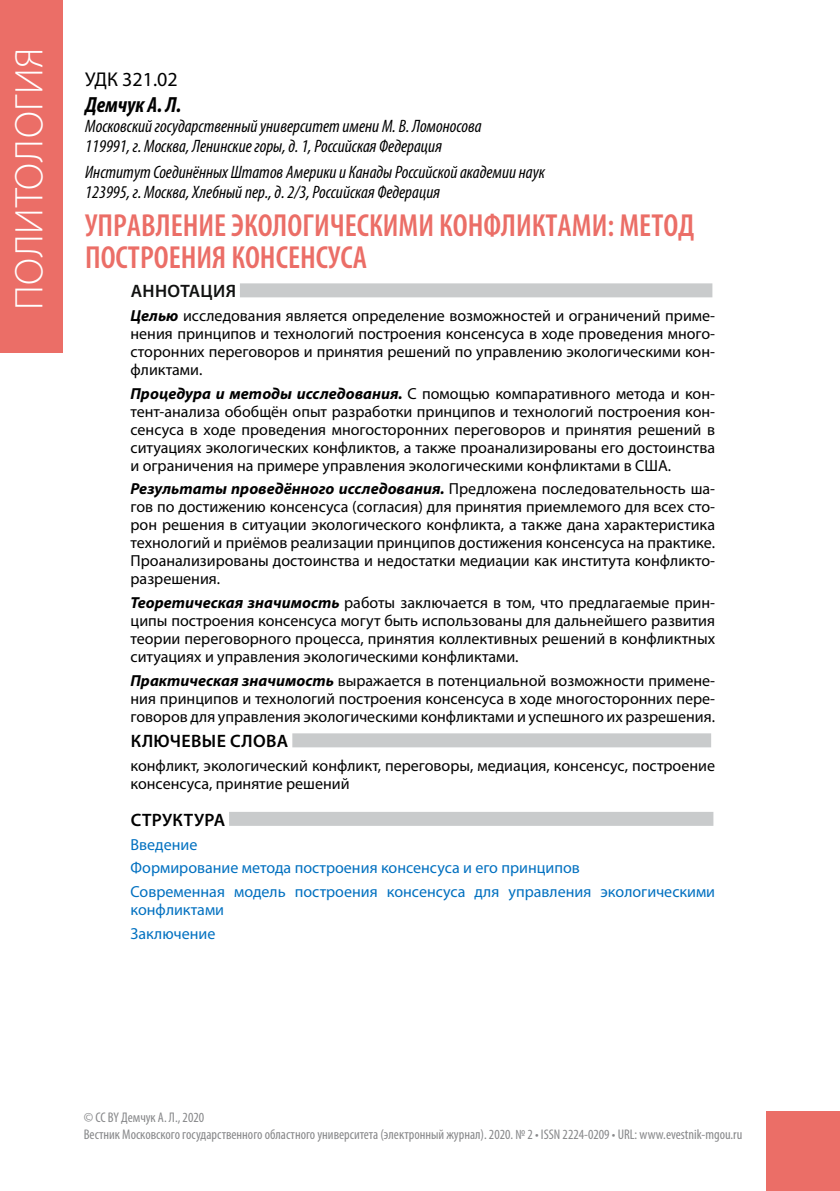
<style>
.page{position:relative;width:840px;height:1191px;background:#fff}
.page>*{position:absolute;margin:0;border:0;box-sizing:border-box;transform-origin:0 0}
.t1{font:300 40px "Myriad Pro";letter-spacing:.02em;color:#fff}
.t2{font:600 condensed 32px/32px "Myriad Pro";color:#eb6e67}
.t3{font:italic 700 condensed 22px "Myriad Pro";color:#000}
.t4{font:20px "Myriad Pro";color:#000}
.t5{font:italic condensed 18px/20px "Myriad Pro";color:#000}
.t6{font:600 18px "Myriad Pro";letter-spacing:.02em;color:#000}
.t7{font:600 18px "Myriad Pro";letter-spacing:.02em;color:#111211}
.t8{font:16px/18px "Myriad Pro";color:#000;text-align:justify}
.t9{font:16px/23.6px "Myriad Pro";color:#0070c0}
.t10{font:condensed 14px/16.8px "Myriad Pro";color:#87888a}
.s1{font-weight:700;font-style:italic}
</style>
<div class="page">
<div style="left:765px;top:1111px;width:74px;height:80px;background:#eb6e67"></div>
<div style="left:0;top:0;width:62px;height:353px;background:#eb6e67"></div>
<div style="left:240px;top:283px;width:472px;height:14px;background:#c9cbcc"></div>
<div style="left:292px;top:733px;width:418px;height:14px;background:#c9cbcc"></div>
<div style="left:229px;top:812px;width:484px;height:14px;background:#c9cbcc"></div>
<h1 class="t1" style="left:5px;top:310px;width:265px;rotate:-90deg">политология</h1>
<p class="t4" style="left:85px;top:67px;width:94px">УДК 321.02</p>
<h3 class="t3" style="left:85px;top:91px;width:98px">Демчук А. Л.</h3>
<p class="t5" style="left:85px;top:116px;width:398px">Московский государственный университет имени М. В. Ломоносова<br>119991, г. Москва, Ленинские горы, д. 1, Российская Федерация</p>
<p class="t5" style="left:85px;top:162px;width:461px">Институт Соединённых Штатов Америки и Канады Российской академии наук<br>123995, г. Москва, Хлебный пер., д. 2/3, Российская Федерация</p>
<h2 class="t2" style="left:85px;top:208px;width:610px">УПРАВЛЕНИЕ ЭКОЛОГИЧЕСКИМИ КОНФЛИКТАМИ: МЕТОД<br>ПОСТРОЕНИЯ КОНСЕНСУСА</h2>
<p class="t7" style="left:131px;top:280px;width:107px">Аннотация</p>
<p class="t8" style="left:130px;top:306px;width:585px"><span class="s1">Целью</span> исследования является определение возможностей и ограничений приме&shy;нения принципов и технологий построения консенсуса в ходе проведения много&shy;сторонних переговоров и принятия решений по управлению экологическими кон&shy;фликтами.</p>
<p class="t8" style="left:130px;top:384px;width:585px"><span class="s1">Процедура и методы исследования.</span> С помощью компаративного метода и кон&shy;тент-анализа обобщён опыт разработки принципов и технологий построения кон&shy;сенсуса в ходе проведения многосторонних переговоров и принятия решений в ситуациях экологических конфликтов, а также проанализированы его достоинства и ограничения на примере управления экологическими конфликтами в США.</p>
<p class="t8" style="left:130px;top:480px;width:586px"><span class="s1">Результаты проведённого исследования.</span> Предложена последовательность ша&shy;гов по достижению консенсуса (согласия) для принятия приемлемого для всех сто&shy;рон решения в ситуации экологического конфликта, а также дана характеристика технологий и приёмов реализации принципов достижения консенсуса на практике.<br>Проанализированы достоинства и недостатки медиации как института конфликто&shy;разрешения.</p>
<p class="t8" style="left:130px;top:593px;width:585px"><span class="s1">Теоретическая значимость</span> работы заключается в том, что предлагаемые прин&shy;ципы построения консенсуса могут быть использованы для дальнейшего развития теории переговорного процесса, принятия коллективных решений в конфликтных ситуациях и управления экологическими конфликтами.</p>
<p class="t8" style="left:130px;top:671px;width:585px"><span class="s1">Практическая значимость</span> выражается в потенциальной возможности примене&shy;ния принципов и технологий построения консенсуса в ходе многосторонних пере&shy;говоров для управления экологическими конфликтами и успешного их разрешения.</p>
<p class="t6" style="left:131px;top:730px;width:157px">Ключевые слова</p>
<p class="t8" style="left:130px;top:756px;width:585px">конфликт, экологический конфликт, переговоры, медиация, консенсус, построение консенсуса, принятие решений</p>
<p class="t6" style="left:131px;top:808px;width:94px">Структура</p>
<p class="t9" style="left:130px;top:832px;width:585px">Введение<br>Формирование метода построения консенсуса и его принципов<br>Современная модель построения консенсуса для управления экологическими</p>
<p class="t9" style="left:130px;top:897px;width:95px">конфликтами<br>Заключение</p>
<p class="t10" style="left:84px;top:1109px;width:659px">© CC BY Демчук А. Л., 2020<br>Вестник Московского государственного областного университета (электронный журнал). 2020. № 2 • ISSN 2224-0209 • URL: www.evestnik-mgou.ru</p>
</div>
